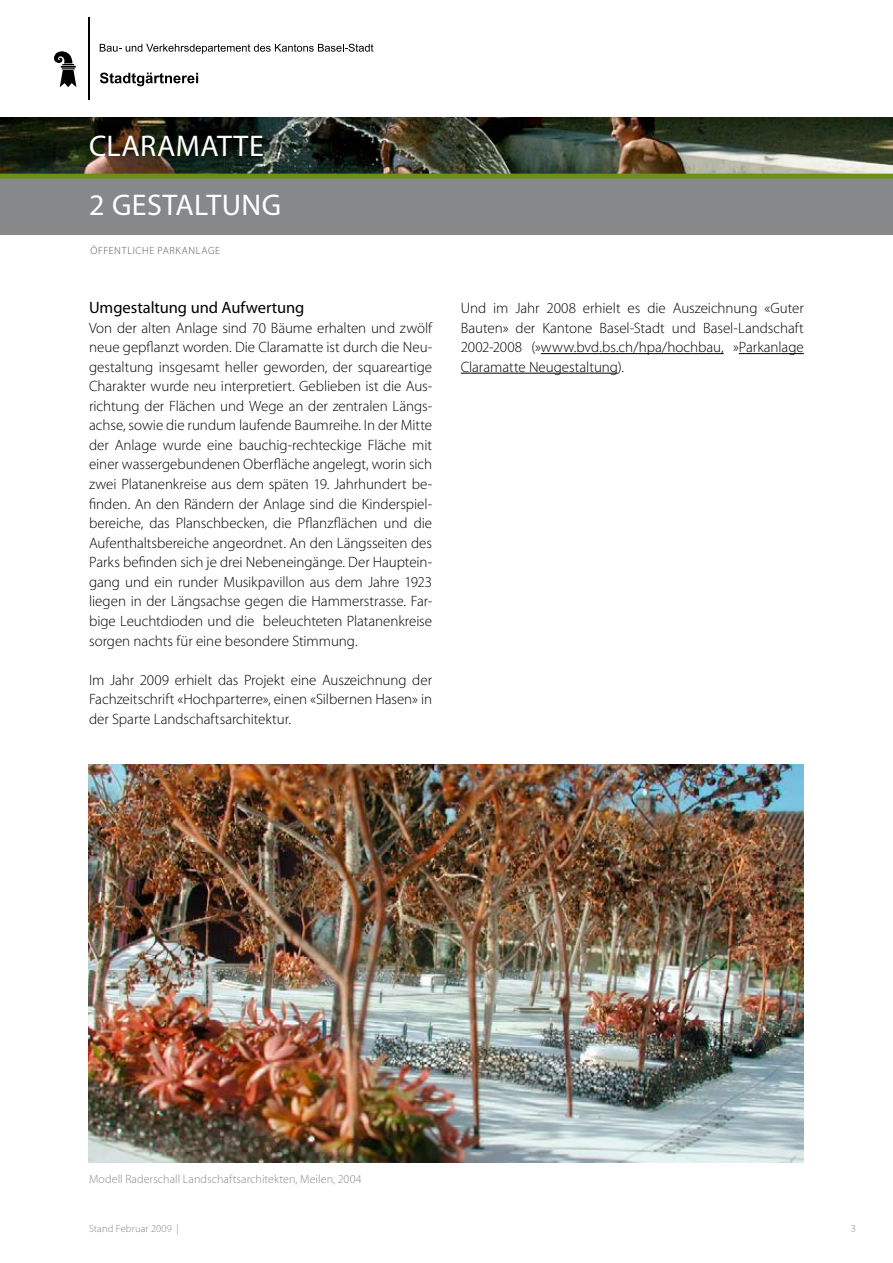
<style>
.page{position:relative;width:893px;height:1263px;background:#fff}
.page>*{position:absolute;margin:0;border:0;box-sizing:border-box;transform-origin:0 0}
.t1{font:30px "Myriad Pro";letter-spacing:.015em;color:#fff}
.t2{font:16.5px "Myriad Pro";letter-spacing:-.005em;color:#000}
.t3{font:300 15px/19.5px "Myriad Pro";letter-spacing:-.005em;color:#000;text-align:justify}
.t4{font:300 12px "Myriad Pro";letter-spacing:.005em;color:#868889}
.t5{font:300 10.5px "Myriad Pro";letter-spacing:.06em;color:#565757}
.t6{font:300 10.5px "Myriad Pro";letter-spacing:.01em;color:#868889}
</style>
<div class="page">
<img style="left:0;top:117px;width:893px;height:57px">
<img style="left:89px;top:764px;width:715px;height:399px">
<div style="left:0;top:176px;width:893px;height:59px;background:#868889"></div>
<svg style="left:54px;top:51px;width:22px;height:36px"></svg>
<hr style="left:88px;top:17px;width:2px;height:82px;background:#000">
<svg style="left:100px;top:44px;width:273px;height:10px"></svg>
<svg style="left:100px;top:73px;width:98px;height:13px"></svg>
<hr style="left:541px;top:353px;width:183px;height:1px;background:#000">
<hr style="left:739px;top:353px;width:65px;height:1px;background:#000">
<hr style="left:461px;top:373px;width:157px;height:1px;background:#000">
<hr style="left:0;top:174px;width:893px;height:4px;background:#6a910f">
<h1 class="t1" style="left:89px;top:128px;width:128px">claramatte</h1>
<h1 class="t1" style="left:89px;top:187px;width:76px">2 GEstaltung</h1>
<p class="t5" style="left:90px;top:244px;width:75px">ÖFFENTLICHE parkanlage</p>
<p class="t2" style="left:89px;top:297px;width:217px">Umgestaltung und Aufwertung</p>
<p class="t3" style="left:89px;top:318px;width:345px">Von der alten Anlage sind 70 Bäume erhalten und zwölf neue gepflanzt worden. Die Claramatte ist durch die Neu&shy;gestaltung insgesamt heller geworden, der squareartige Charakter wurde neu interpretiert. Geblieben ist die Aus&shy;richtung der Flächen und Wege an der zentralen Längs&shy;achse, sowie die rundum laufende Baumreihe. In der Mitte der Anlage wurde eine bauchig-rechteckige Fläche mit einer wassergebundenen Oberfläche angelegt, worin sich zwei Platanenkreise aus dem späten 19. Jahrhundert be&shy;finden. An den Rändern der Anlage sind die Kinderspiel&shy;bereiche, das Planschbecken, die Pflanzflächen und die Aufenthaltsbereiche angeordnet. An den Längsseiten des Parks befinden sich je drei Nebeneingänge. Der Hauptein&shy;gang und ein runder Musikpavillon aus dem Jahre 1923 liegen in der Längsachse gegen die Hammerstrasse. Far&shy;bige Leuchtdioden und die beleuchteten Platanenkreise sorgen nachts für eine besondere Stimmung.</p>
<p class="t3" style="left:89px;top:670px;width:345px">Im Jahr 2009 erhielt das Projekt eine Auszeichnung der Fachzeitschrift «Hochparterre», einen «Silbernen Hasen» in der Sparte Landschaftsarchitektur.</p>
<p class="t3" style="left:461px;top:298px;width:345px">Und im Jahr 2008 erhielt es die Auszeichnung «Guter Bauten» der Kantone Basel-Stadt und Basel-Landschaft 2002-2008 (»www.bvd.bs.ch/hpa/hochbau, »Parkanlage Claramatte Neugestaltung).</p>
<p class="t4" style="left:89px;top:1172px;width:274px">Modell Raderschall Landschaftsarchitekten, Meilen, 2004</p>
<p class="t6" style="left:89px;top:1222px;width:91px">Stand Februar 2009 |</p>
<p class="t6" style="left:851px;top:1222px;width:7px">3</p>
</div>
